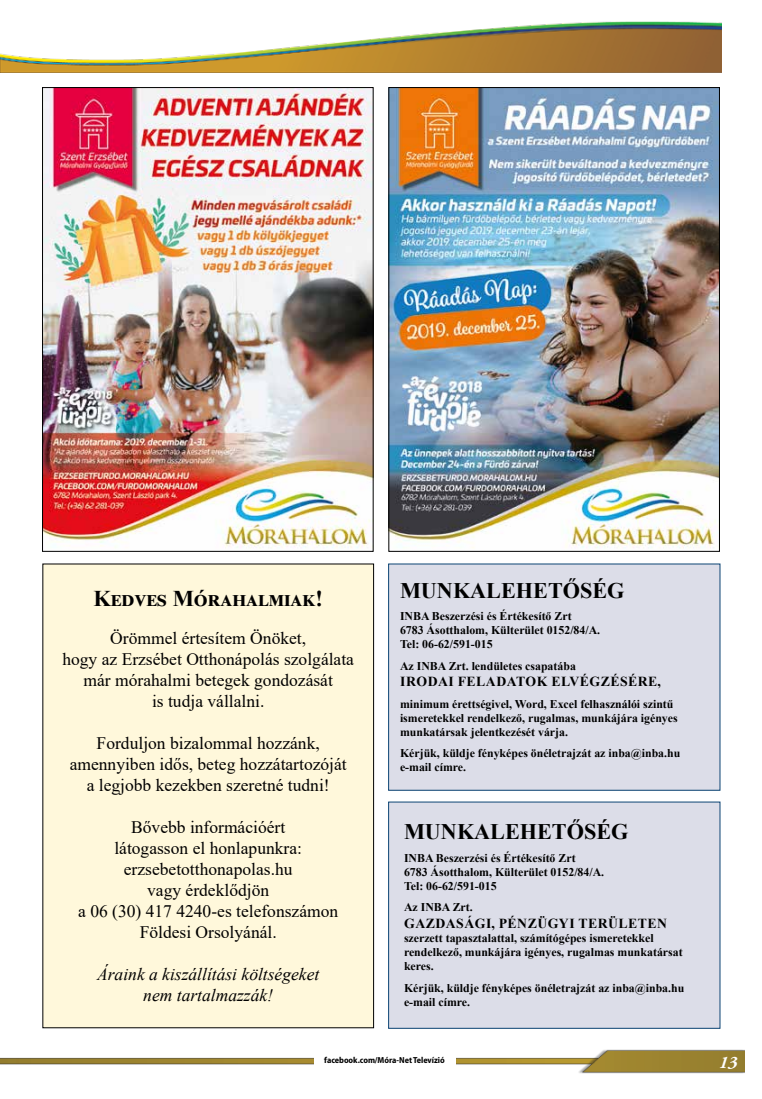
<style>
.page{position:relative;width:762px;height:1099px;background:#fff}
.page>*{position:absolute;margin:0;border:0;box-sizing:border-box;transform-origin:0 0}
.t1{font:700 22.5px "Times New Roman";letter-spacing:.03em;color:#000}
.t2{font:700 22.25px "Times New Roman";color:#000}
.t3{font:17.5px/21px "Times New Roman";color:#000;text-align:center}
.t4{font:italic 17.5px/21px "Times New Roman";color:#000;text-align:center}
.t5{font:italic 700 17.5px "Adobe Garamond Pro";color:#fff}
.t6{font:700 13.75px "Times New Roman";letter-spacing:.035em;color:#000}
.t7{font:700 11.88px/14.2px "Times New Roman";color:#000}
.t8{font:700 semi-condensed 8.75px "Myriad Pro";letter-spacing:-.005em;color:#000}
</style>
<div class="page">
<img style="left:0;top:21px;width:721px;height:51px">
<img style="left:1px;top:1049px;width:743px;height:24px">
<div style="left:314px;top:1053px;width:141px;height:14px;background:#fff"></div>
<img style="left:44px;top:89px;width:327px;height:460px">
<div style="left:42px;top:87px;width:331px;height:464px;border:1px solid #000"></div>
<img style="left:390px;top:89px;width:328px;height:460px">
<div style="left:388px;top:87px;width:332px;height:464px;border:1px solid #000"></div>
<div style="left:389px;top:564px;width:331px;height:226px;background:#dcdde8"></div>
<div style="left:389px;top:802px;width:331px;height:226px;background:#dcdde8"></div>
<div style="left:43px;top:564px;width:331px;height:463px;background:#fff8db"></div>
<h1 class="t1" style="left:93px;top:581px;width:231px">Kedves Mórahalmiak!</h1>
<h3 class="t3" style="left:62px;top:627px;width:293px">Örömmel értesítem Önöket,<br>hogy az Erzsébet Otthonápolás szolgálata már mórahalmi betegek gondozását<br>is tudja vállalni.</h3>
<h3 class="t3" style="left:70px;top:732px;width:279px">Forduljon bizalommal hozzánk, amennyiben idős, beteg hozzátartozóját a legjobb kezekben szeretné tudni!</h3>
<h3 class="t3" style="left:78px;top:816px;width:262px">Bővebb információért<br>látogasson el honlapunkra: erzsebetotthonapolas.hu<br>vagy érdeklődjön<br>a 06 (30) 417 4240-es telefonszámon<br>Földesi Orsolyánál.</h3>
<h3 class="t4" style="left:97px;top:963px;width:224px">Áraink a kiszállítási költségeket nem tartalmazzák!</h3>
<h2 class="t2" style="left:400px;top:574px;width:226px">MUNKALEHETŐSÉG</h2>
<p class="t7" style="left:400px;top:608px;width:202px">INBA Beszerzési és Értékesítő Zrt<br>6783 Ásotthalom, Külterület 0152/84/A.<br>Tel: 06-62/591-015</p>
<p class="t7" style="left:400px;top:658px;width:177px">Az INBA Zrt. lendületes csapatába</p>
<p class="t6" style="left:400px;top:671px;width:262px">IRODAI FELADATOK ELVÉGZÉSÉRE,</p>
<p class="t7" style="left:400px;top:696px;width:279px">minimum érettségivel, Word, Excel felhasználói szintű ismeretekkel rendelkező, rugalmas, munkájára igényes munkatársak jelentkezését várja.</p>
<p class="t7" style="left:400px;top:745px;width:282px">Kérjük, küldje fényképes önéletrajzát az inba@inba.hu e-mail címre.</p>
<h2 class="t2" style="left:404px;top:815px;width:226px">MUNKALEHETŐSÉG</h2>
<p class="t7" style="left:404px;top:850px;width:202px">INBA Beszerzési és Értékesítő Zrt<br>6783 Ásotthalom, Külterület 0152/84/A.<br>Tel: 06-62/591-015</p>
<p class="t7" style="left:404px;top:899px;width:70px">Az INBA Zrt.</p>
<p class="t6" style="left:404px;top:913px;width:264px">GAZDASÁGI, PÉNZÜGYI TERÜLETEN</p>
<p class="t7" style="left:404px;top:930px;width:280px">szerzett tapasztalattal, számítógépes ismeretekkel rendelkező, munkájára igényes, rugalmas munkatársat keres.</p>
<p class="t7" style="left:404px;top:980px;width:282px">Kérjük, küldje fényképes önéletrajzát az inba@inba.hu e-mail címre.</p>
<p class="t8" style="left:324px;top:1055px;width:122px">facebook.com/Móra-Net Televízió</p>
<h3 class="t5" style="left:719px;top:1051px;width:20px">13</h3>
</div>
